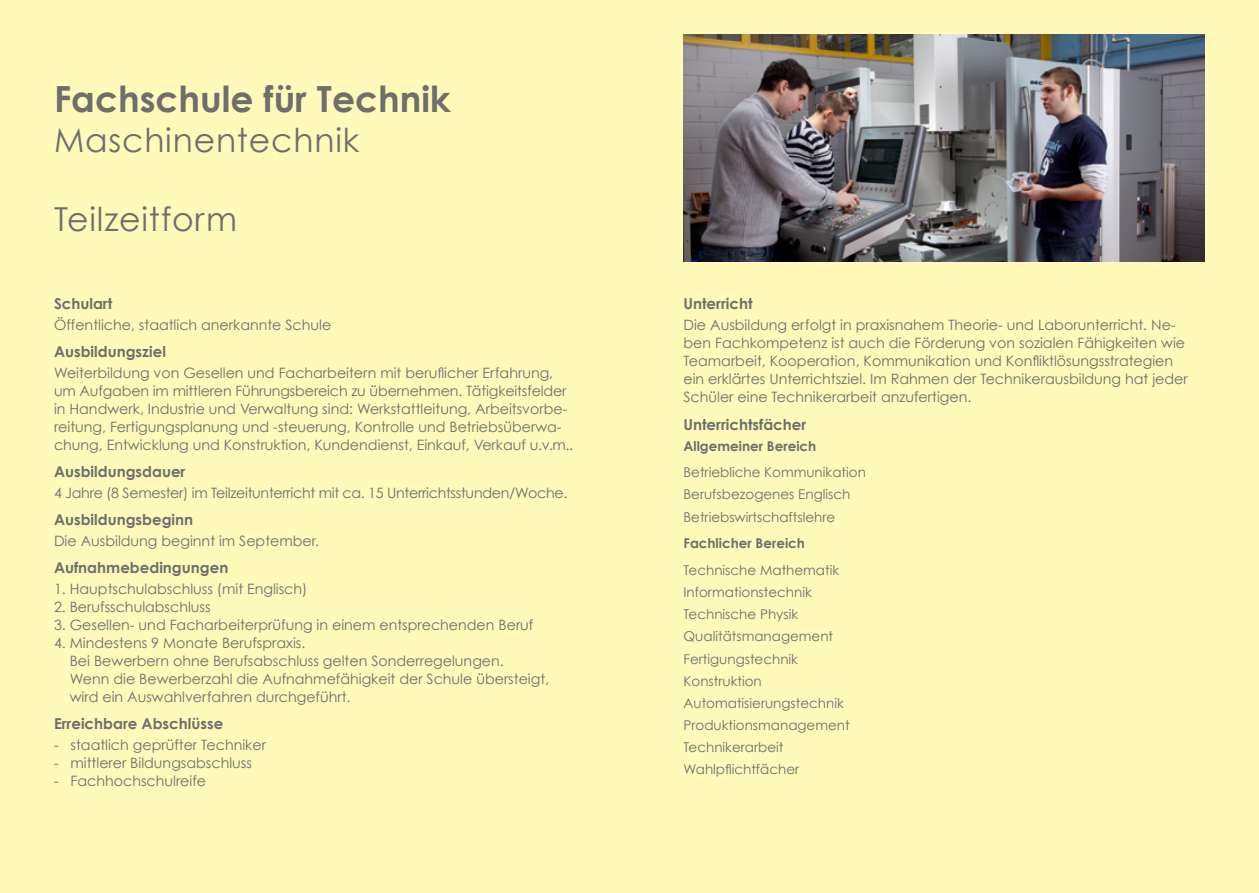
<style>
.page{position:relative;width:1259px;height:893px;background:#fff9ba}
.page>*{position:absolute;margin:0;border:0;box-sizing:border-box;transform-origin:0 0}
.t1{font:700 36px "Century Gothic";color:#6e6e6e}
.t2{font:33px "Century Gothic";letter-spacing:.025em;color:#6e6e6e}
.t3{font:700 15px "Century Gothic";color:#6e6e6e}
.t4{font:14.25px/18px "Century Gothic";color:#6e6e6e}
.t5{font:14.25px "Century Gothic";letter-spacing:-.02em;color:#6e6e6e}
.t6{font:13.5px/22.2px "Century Gothic";color:#6e6e6e}
.t7{font:700 13.5px "Century Gothic";color:#6e6e6e}
.s1{font-size:15px}
</style>
<div class="page">
<img style="left:684px;top:34px;width:521px;height:227px">
<h1 class="t1" style="left:54px;top:76px;width:398px">Fachschule für Technik</h1>
<h2 class="t2" style="left:54px;top:120px;width:307px">Maschinentechnik</h2>
<h2 class="t2" style="left:54px;top:199px;width:185px">Teilzeitform</h2>
<p class="t3" style="left:54px;top:294px;width:60px">Schulart</p>
<p class="t4" style="left:54px;top:316px;width:279px">Öffentliche, staatlich anerkannte Schule</p>
<p class="t3" style="left:54px;top:342px;width:113px">Ausbildungsziel</p>
<p class="t4" style="left:54px;top:364px;width:521px">Weiterbildung von Gesellen und Facharbeitern mit beruflicher Erfahrung, um Aufgaben im mittleren Führungsbereich zu übernehmen. Tätigkeitsfelder in Handwerk, Industrie und Verwaltung sind: Werkstattleitung, Arbeitsvorbe&shy;reitung, Fertigungsplanung und -steuerung, Kontrolle und Betriebsüberwa&shy;chung, Entwicklung und Konstruktion, Kundendienst, Einkauf, Verkauf u.v.m.<span class="s1">.</span></p>
<p class="t3" style="left:54px;top:462px;width:133px">Ausbildungsdauer</p>
<p class="t5" style="left:54px;top:484px;width:515px">4 Jahre (8 Semester) im Teilzeitunterricht mit ca. 15 Unterrichtsstunden/Woche.</p>
<p class="t3" style="left:54px;top:510px;width:141px">Ausbildungsbeginn</p>
<p class="t4" style="left:54px;top:532px;width:266px">Die Ausbildung beginnt im September.</p>
<p class="t3" style="left:54px;top:558px;width:176px">Aufnahmebedingungen</p>
<p class="t4" style="left:54px;top:580px;width:255px">1. Hauptschulabschluss (mit Englisch)</p>
<p class="t4" style="left:54px;top:598px;width:158px">2. Berufsschulabschluss</p>
<p class="t4" style="left:54px;top:616px;width:481px">3. Gesellen- und Facharbeiterprüfung in einem entsprechenden Beruf</p>
<p class="t4" style="left:70px;top:634px;width:481px;text-indent:-16px">4. Mindestens 9 Monate Berufspraxis.<br>Bei Bewerbern ohne Berufsabschluss gelten Sonderregelungen.<br>Wenn die Bewerberzahl die Aufnahmefähigkeit der Schule übersteigt, wird ein Auswahlverfahren durchgeführt.</p>
<p class="t3" style="left:54px;top:714px;width:171px">Erreichbare Abschlüsse</p>
<p class="t4" style="left:54px;top:736px;width:213px">- staatlich geprüfter Techniker</p>
<p class="t4" style="left:54px;top:754px;width:199px">- mittlerer Bildungsabschluss</p>
<p class="t4" style="left:54px;top:772px;width:154px">- Fachhochschulreife</p>
<p class="t3" style="left:683px;top:294px;width:70px">Unterricht</p>
<p class="t4" style="left:683px;top:316px;width:506px">Die Ausbildung erfolgt in praxisnahem Theorie- und Laborunterricht. Ne&shy;ben Fachkompetenz ist auch die Förderung von sozialen Fähigkeiten wie Teamarbeit, Kooperation, Kommunikation und Konfliktlösungsstrategien ein erklärtes Unterrichtsziel. Im Rahmen der Technikerausbildung hat jeder Schüler eine Technikerarbeit anzufertigen.</p>
<p class="t3" style="left:683px;top:415px;width:124px">Unterrichtsfächer</p>
<p class="t7" style="left:683px;top:437px;width:134px">Allgemeiner Bereich</p>
<p class="t6" style="left:683px;top:461px;width:184px">Betriebliche Kommunikation<br>Berufsbezogenes Englisch<br>Betriebswirtschaftslehre</p>
<p class="t7" style="left:683px;top:535px;width:123px">Fachlicher Bereich</p>
<p class="t6" style="left:683px;top:559px;width:168px">Technische Mathematik<br>Informationstechnik<br>Technische Physik<br>Qualitätsmanagement<br>Fertigungstechnik<br>Konstruktion<br>Automatisierungstechnik<br>Produktionsmanagement<br>Technikerarbeit<br>Wahlpflichtfächer</p>
</div>
